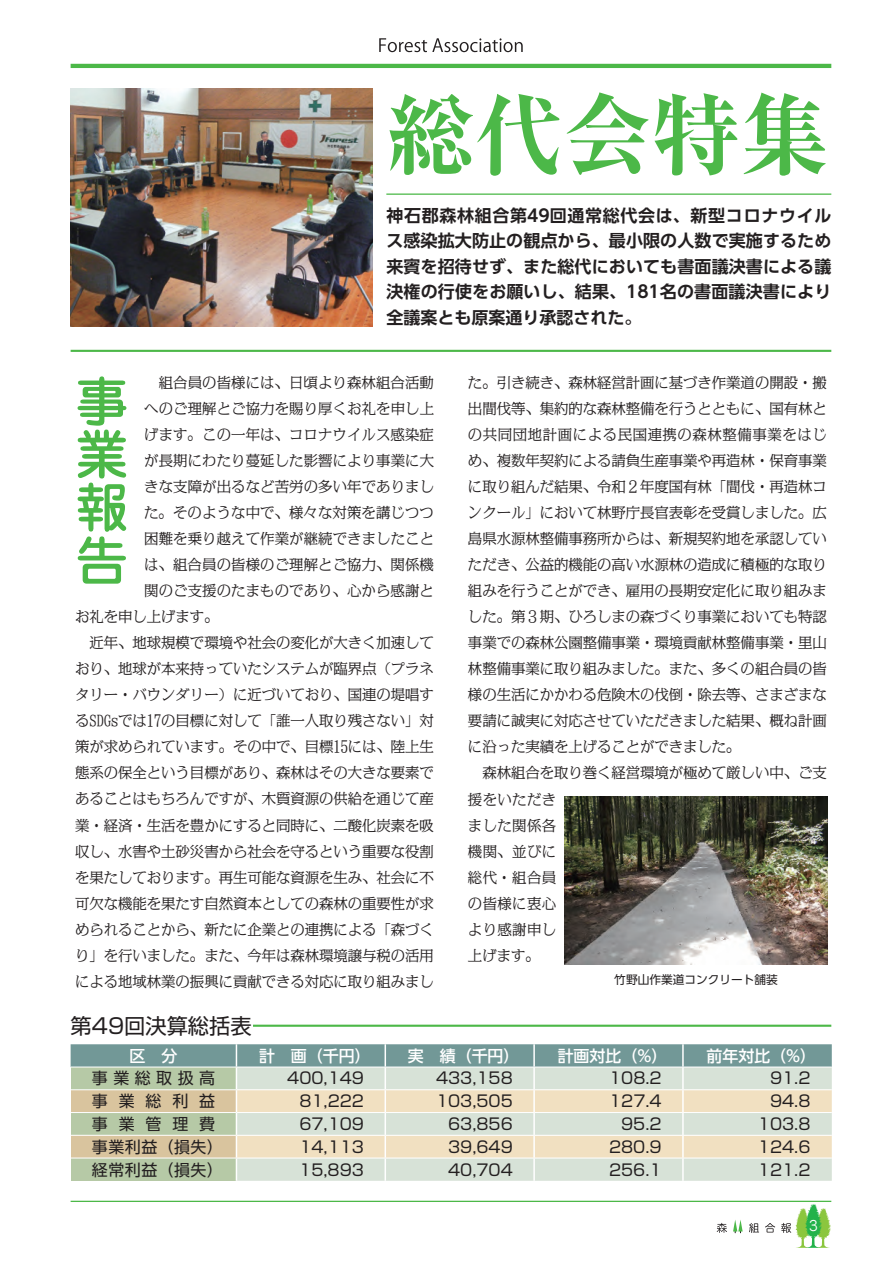
<style>
.page{position:relative;width:893px;height:1263px;background:#fff}
.page>*{position:absolute;margin:0;border:0;box-sizing:border-box;transform-origin:0 0}
.t1{font:700 expanded 88.8px "Ryumin Pr 6";color:#4cb848}
.t2{font:500 53.1px/53.1px "Jun 34 Pro";color:#4cb848;text-align:justify}
.t3{font:21.3px "Shin Go Pr 6 N";color:#231f20}
.t4{font:700 16.95px/25.5px "UD Shin Go Pr 6 N De";letter-spacing:.005em;color:#231f20;text-align:justify}
.t5{font:15.9px "Shin Go Pr 6 N";color:#231f20}
.t6{font:15.9px "UD Shin Go Pr 6 N";letter-spacing:.345em;color:#231f20}
.t7{font:500 15.9px "UD Shin Go Pr 6 N";color:#fff}
.t8{font:300 14.4px/26.1px "M News MJ Upr";color:#231f20}
.t9{font:13.8px "Jun 201 Pro";color:#fff}
.t10{font:11.7px "UD Shin Go Pr 6 N";color:#231f20}
</style>
<div class="page">
<svg style="left:71px;top:1044px;width:761px;height:137px;background:#cad0be"></svg>
<hr style="left:682px;top:1158px;width:2px;height:23px;background:#fff">
<hr style="left:71px;top:1067px;width:165px;height:1px;background:#fff">
<hr style="left:236px;top:1067px;width:149px;height:1px;background:#fff">
<hr style="left:385px;top:1067px;width:149px;height:1px;background:#fff">
<hr style="left:534px;top:1067px;width:149px;height:1px;background:#fff">
<hr style="left:683px;top:1067px;width:149px;height:1px;background:#fff">
<hr style="left:71px;top:1089px;width:165px;height:1px;background:#fff">
<hr style="left:236px;top:1089px;width:149px;height:1px;background:#fff">
<hr style="left:385px;top:1089px;width:149px;height:1px;background:#fff">
<hr style="left:534px;top:1089px;width:149px;height:1px;background:#fff">
<hr style="left:683px;top:1089px;width:149px;height:1px;background:#fff">
<hr style="left:71px;top:1112px;width:165px;height:1px;background:#fff">
<hr style="left:236px;top:1112px;width:149px;height:1px;background:#fff">
<hr style="left:385px;top:1112px;width:149px;height:1px;background:#fff">
<hr style="left:534px;top:1112px;width:149px;height:1px;background:#fff">
<hr style="left:683px;top:1112px;width:149px;height:1px;background:#fff">
<hr style="left:71px;top:1135px;width:165px;height:1px;background:#fff">
<hr style="left:236px;top:1135px;width:149px;height:1px;background:#fff">
<hr style="left:385px;top:1135px;width:149px;height:1px;background:#fff">
<hr style="left:534px;top:1135px;width:149px;height:1px;background:#fff">
<hr style="left:683px;top:1135px;width:149px;height:1px;background:#fff">
<hr style="left:71px;top:1158px;width:165px;height:1px;background:#fff">
<hr style="left:236px;top:1158px;width:149px;height:1px;background:#fff">
<hr style="left:385px;top:1158px;width:149px;height:1px;background:#fff">
<hr style="left:534px;top:1158px;width:149px;height:1px;background:#fff">
<hr style="left:683px;top:1158px;width:149px;height:1px;background:#fff">
<hr style="left:253px;top:1025px;width:578px;height:2px;background:#4cb848">
<hr style="left:71px;top:350px;width:760px;height:2px;background:#4cb848">
<hr style="left:386px;top:193px;width:445px;height:2px;background:#4cb848">
<img style="left:71px;top:89px;width:302px;height:238px">
<img style="left:565px;top:796px;width:262px;height:168px">
<svg style="left:379px;top:38px;width:144px;height:14px"></svg>
<hr style="left:71px;top:64px;width:760px;height:4px;background:#4cb848">
<hr style="left:71px;top:1201px;width:760px;height:1px;background:#4cb848">
<svg style="left:717px;top:1223px;width:10px;height:10px"></svg>
<svg style="left:749px;top:1223px;width:10px;height:10px"></svg>
<svg style="left:765px;top:1223px;width:10px;height:9px"></svg>
<svg style="left:733px;top:1220px;width:10px;height:13px"></svg>
<svg style="left:781px;top:1204px;width:50px;height:44px"></svg>
<h1 class="t1" style="left:385px;top:65px;width:446px">総代会特集</h1>
<p class="t4" style="left:386px;top:202px;width:447px">神石郡森林組合第49回通常総代会は、新型コロナウイルス感染拡大防止の観点から、最小限の人数で実施するため来賓を招待せず、また総代においても書面議決書による議決権の行使をお願いし、結果、181名の書面議決書により全議案とも原案通り承認された。</p>
<p class="t8" style="left:144px;top:369px;width:291px">　組合員の皆様には、日頃より森林組合活動</p>
<p class="t8" style="left:144px;top:395px;width:291px">へのご理解とご協力を賜り厚くお礼を申し上</p>
<p class="t8" style="left:144px;top:421px;width:291px">げます。この一年は、コロナウイルス感染症</p>
<p class="t8" style="left:144px;top:447px;width:291px">が長期にわたり蔓延した影響により事業に大</p>
<p class="t8" style="left:144px;top:473px;width:291px">きな支障が出るなど苦労の多い年でありまし</p>
<p class="t8" style="left:144px;top:499px;width:291px">た。そのような中で、様々な対策を講じつつ</p>
<p class="t8" style="left:144px;top:525px;width:291px">困難を乗り越えて作業が継続できましたこと</p>
<p class="t8" style="left:144px;top:551px;width:291px">は、組合員の皆様のご理解とご協力、関係機</p>
<p class="t8" style="left:144px;top:577px;width:291px">関のご支援のたまものであり、心から感謝と</p>
<p class="t8" style="left:75px;top:604px;width:145px">お礼を申し上げます。</p>
<p class="t8" style="left:75px;top:630px;width:360px">　近年、地球規模で環境や社会の変化が大きく加速して</p>
<p class="t8" style="left:75px;top:656px;width:360px">おり、地球が本来持っていたシステムが臨界点（プラネ</p>
<p class="t8" style="left:75px;top:682px;width:360px">タリー・バウンダリー）に近づいており、国連の堤唱す</p>
<p class="t8" style="left:75px;top:708px;width:360px">るSDGsでは17の目標に対して「誰一人取り残さない」対</p>
<p class="t8" style="left:75px;top:734px;width:360px">策が求められています。その中で、目標15には、陸上生</p>
<p class="t8" style="left:75px;top:760px;width:360px">態系の保全という目標があり、森林はその大きな要素で</p>
<p class="t8" style="left:75px;top:786px;width:360px">あることはもちろんですが、木質資源の供給を通じて産</p>
<p class="t8" style="left:75px;top:812px;width:360px">業・経済・生活を豊かにすると同時に、二酸化炭素を吸</p>
<p class="t8" style="left:75px;top:838px;width:360px">収し、水害や土砂災害から社会を守るという重要な役割</p>
<p class="t8" style="left:75px;top:864px;width:360px">を果たしております。再生可能な資源を生み、社会に不</p>
<p class="t8" style="left:75px;top:890px;width:360px">可欠な機能を果たす自然資本としての森林の重要性が求</p>
<p class="t8" style="left:75px;top:916px;width:360px">められることから、新たに企業との連携による「森づく</p>
<p class="t8" style="left:75px;top:942px;width:360px">り」を行いました。また、今年は森林環境譲与税の活用</p>
<p class="t8" style="left:75px;top:968px;width:360px">による地域林業の振興に貢献できる対応に取り組みまし</p>
<h2 class="t2" style="left:75px;top:369px;width:53px">事業報告</h2>
<p class="t8" style="left:468px;top:369px;width:360px">た。引き続き、森林経営計画に基づき作業道の開設・搬出間伐等、集約的な森林整備を行うとともに、国有林との共同団地計画による民国連携の森林整備事業をはじめ、複数年契約による請負生産事業や再造林・保育事業に取り組んだ結果、令和２年度国有林「間伐・再造林コンクール」において林野庁長官表彰を受賞しました。広島県水源林整備事務所からは、新規契約地を承認していただき、公益的機能の高い水源林の造成に積極的な取り組みを行うことができ、雇用の長期安定化に取り組みました。第３期、ひろしまの森づくり事業においても特認事業での森林公園整備事業・環境貢献林整備事業・里山林整備事業に取り組みました。また、多くの組合員の皆様の生活にかかわる危険木の伐倒・除去等、さまざまな要請に誠実に対応させていただきました結果、概ね計画に沿った実績を上げることができました。<br>　森林組合を取り巻く経営環境が極めて厳しい中、ご支援をいただき<br>ました関係各<br>機関、並びに<br>総代・組合員<br>の皆様に衷心<br>より感謝申し<br>上げます。</p>
<p class="t10" style="left:614px;top:970px;width:165px">竹野山作業道コンクリート舗装</p>
<h3 class="t3" style="left:71px;top:1008px;width:183px">第49回決算総括表</h3>
<p class="t7" style="left:130px;top:1043px;width:49px">区　分</p>
<p class="t7" style="left:259px;top:1043px;width:113px">計　画（千円）</p>
<p class="t7" style="left:408px;top:1043px;width:113px">実　績（千円）</p>
<p class="t7" style="left:558px;top:1043px;width:111px">計画対比（%）</p>
<p class="t7" style="left:706px;top:1043px;width:111px">前年対比（%）</p>
<p class="t6" style="left:92px;top:1065px;width:125px">事業総取扱高</p>
<p class="t5" style="left:287px;top:1065px;width:78px">400,149</p>
<p class="t5" style="left:436px;top:1065px;width:78px">433,158</p>
<p class="t5" style="left:609px;top:1065px;width:54px">108.2</p>
<p class="t5" style="left:770px;top:1065px;width:42px">91.2</p>
<p class="t6" style="left:92px;top:1088px;width:125px">事業総利益</p>
<p class="t5" style="left:299px;top:1088px;width:66px">81,222</p>
<p class="t5" style="left:436px;top:1088px;width:78px">103,505</p>
<p class="t5" style="left:609px;top:1088px;width:54px">127.4</p>
<p class="t5" style="left:770px;top:1088px;width:42px">94.8</p>
<p class="t6" style="left:92px;top:1111px;width:125px">事業管理費</p>
<p class="t5" style="left:299px;top:1111px;width:66px">67,109</p>
<p class="t5" style="left:448px;top:1111px;width:66px">63,856</p>
<p class="t5" style="left:621px;top:1111px;width:42px">95.2</p>
<p class="t5" style="left:758px;top:1111px;width:54px">103.8</p>
<p class="t6" style="left:92px;top:1134px;width:133px">事業利益（損失）</p>
<p class="t5" style="left:299px;top:1134px;width:66px">14,113</p>
<p class="t5" style="left:448px;top:1134px;width:66px">39,649</p>
<p class="t5" style="left:609px;top:1134px;width:54px">280.9</p>
<p class="t5" style="left:758px;top:1134px;width:54px">124.6</p>
<p class="t6" style="left:92px;top:1156px;width:133px">経常利益（損失）</p>
<p class="t5" style="left:299px;top:1156px;width:66px">15,893</p>
<p class="t5" style="left:448px;top:1156px;width:66px">40,704</p>
<p class="t5" style="left:609px;top:1156px;width:54px">256.1</p>
<p class="t5" style="left:758px;top:1156px;width:54px">121.2</p>
<p class="t9" style="left:809px;top:1214px;width:10px">3</p>
</div>
